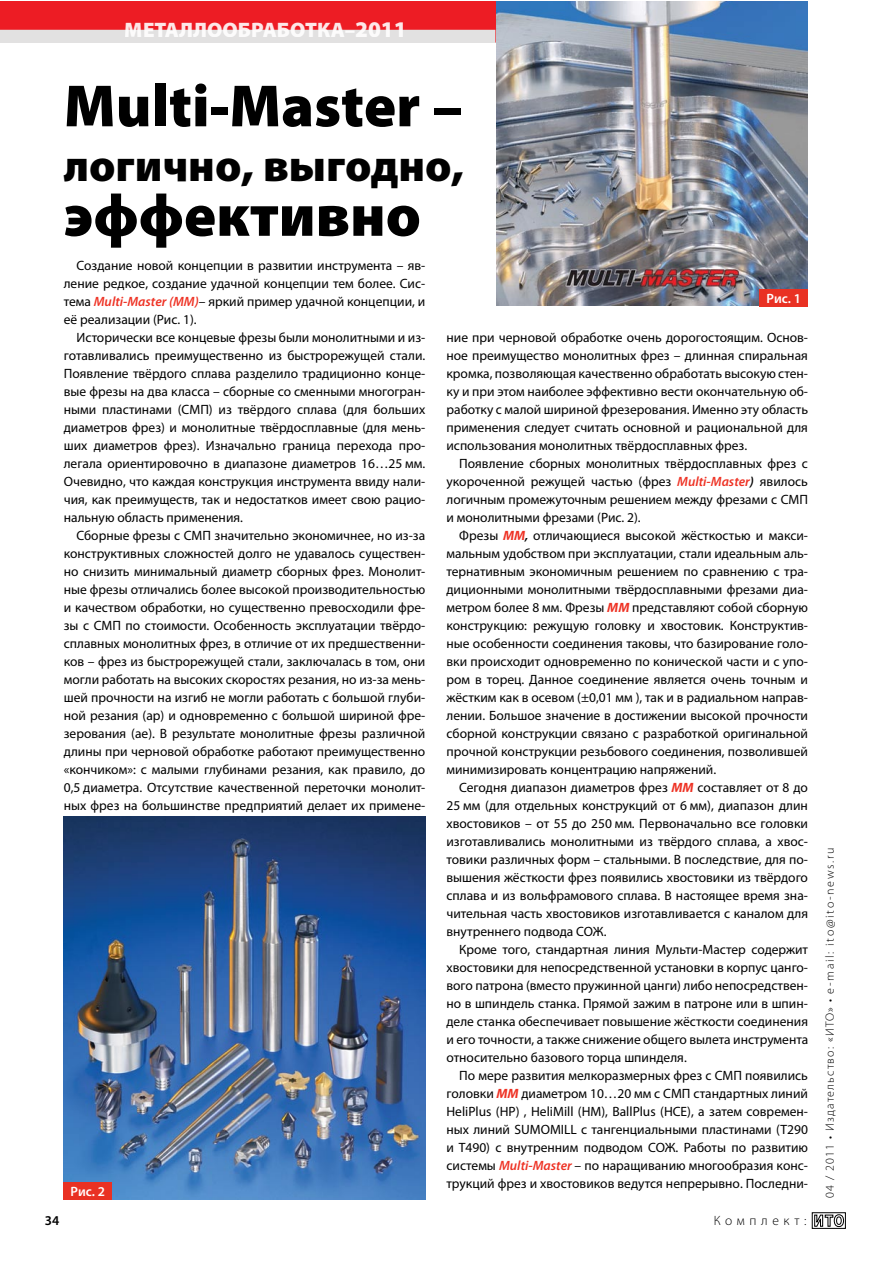
<style>
.page{position:relative;width:893px;height:1263px;background:#fff}
.page>*{position:absolute;margin:0;border:0;box-sizing:border-box;transform-origin:0 0}
.t1{font:900 60px "Myriad Pro";color:#000}
.t2{font:900 45px "Myriad Pro";color:#000}
.t3{font:900 21px "Myriad Pro";color:#fff}
.t4{font:13.5px/18px "Myriad Pro";color:#000;text-align:justify}
.t5{font:600 13.5px "Myriad Pro";letter-spacing:-.005em;color:#fff}
.t6{font:300 13.5px "Myriad Pro";letter-spacing:.34em;color:#000}
.t7{font:600 13.5px "Myriad Pro";color:#000}
.t8{font:300 12px "Myriad Pro";letter-spacing:.105em;color:#000}
.s1{font-size:22.5px}
.s2{font-weight:600;font-style:italic;color:#ee3224}
.s3{font-weight:600;font-style:italic}
.s4{font-weight:700;font-style:italic;color:#ee3224}
</style>
<div class="page">
<svg style="left:0;top:1px;width:496px;height:42px;background:#e9595f"></svg>
<div style="left:812px;top:1212px;width:34px;height:16px;border:1px solid #000"></div>
<svg style="left:814px;top:1214px;width:30px;height:13px"></svg>
<img style="left:496px;top:1px;width:312px;height:305px">
<img style="left:64px;top:816px;width:361px;height:383px">
<div style="left:64px;top:1182px;width:48px;height:17px;background:#e93123"></div>
<div style="left:760px;top:289px;width:48px;height:17px;background:#e93123"></div>
<h3 class="t3" style="left:125px;top:15px;width:283px">МЕТАЛЛООБРАБОТКА–<span class="s1">2011</span></h3>
<h1 class="t1" style="left:64px;top:66px;width:400px">Multi-Master –</h1>
<h2 class="t2" style="left:64px;top:136px;width:402px">логично, выгодно,</h2>
<h1 class="t1" style="left:64px;top:175px;width:359px">эффективно</h1>
<p class="t4" style="left:64px;top:256px;width:363px;text-indent:13px">Создание новой концепции в развитии инструмента – яв&shy;ление редкое, создание удачной концепции тем более. Сис&shy;тема <span class="s2">Multi-Master (ММ)</span>– яркий пример удачной концепции, и её реализации (Рис. 1).</p>
<p class="t4" style="left:64px;top:328px;width:363px;text-indent:13px">Исторически все концевые фрезы были монолитными и из&shy;готавливались преимущественно из быстрорежущей стали.<br>Появление твёрдого сплава разделило традиционно конце&shy;вые фрезы на два класса – сборные со сменными многогран&shy;ными пластинами (СМП) из твёрдого сплава (для больших диаметров фрез) и монолитные твёрдосплавные (для мень&shy;ших диаметров фрез). Изначально граница перехода про&shy;легала ориентировочно в диапазоне диаметров 16…25 мм.<br>Очевидно, что каждая конструкция инструмента ввиду нали&shy;чия, как преимуществ, так и недостатков имеет свою рацио&shy;нальную область применения.</p>
<p class="t4" style="left:64px;top:526px;width:363px;text-indent:13px">Сборные фрезы с СМП значительно экономичнее, но из-за конструктивных сложностей долго не удавалось существен&shy;но снизить минимальный диаметр сборных фрез. Монолит&shy;ные фрезы отличались более высокой производительностью и качеством обработки, но существенно превосходили фре&shy;зы с СМП по стоимости. Особенность эксплуатации твёрдо&shy;сплавных монолитных фрез, в отличие от их предшественни&shy;ков – фрез из быстрорежущей стали, заключалась в том, они могли работать на высоких скоростях резания, но из-за мень&shy;шей прочности на изгиб не могли работать с большой глуби&shy;ной резания (аp) и одновременно с большой шириной фре&shy;зерования (ае). В результате монолитные фрезы различной длины при черновой обработке работают преимущественно «кончиком»: с малыми глубинами резания, как правило, до 0,5 диаметра. Отсутствие качественной переточки монолит&shy;ных фрез на большинстве предприятий делает их примене-</p>
<p class="t7" style="left:45px;top:1212px;width:16px">34</p>
<p class="t5" style="left:71px;top:1182px;width:36px">Рис. 2</p>
<p class="t5" style="left:767px;top:290px;width:36px">Рис. 1</p>
<p class="t4" style="left:446px;top:328px;width:363px">ние при черновой обработке очень дорогостоящим. Основ&shy;ное преимущество монолитных фрез – длинная спиральная кромка, позволяющая качественно обработать высокую стен&shy;ку и при этом наиболее эффективно вести окончательную об&shy;работку с малой шириной фрезерования. Именно эту область применения следует считать основной и рациональной для использования монолитных твёрдосплавных фрез.</p>
<p class="t4" style="left:446px;top:454px;width:363px;text-indent:13px">Появление сборных монолитных твёрдосплавных фрез с укороченной режущей частью (фрез <span class="s2">Multi-Master</span><span class="s3">)</span> явилось логичным промежуточным решением между фрезами с СМП и монолитными фрезами (Рис. 2).</p>
<p class="t4" style="left:446px;top:526px;width:363px;text-indent:13px">Фрезы <span class="s4">ММ</span><span class="s3">,</span> отличающиеся высокой жёсткостью и макси&shy;мальным удобством при эксплуатации, стали идеальным аль&shy;тернативным экономичным решением по сравнению с тра&shy;диционными монолитными твёрдосплавными фрезами диа&shy;метром более 8 мм. Фрезы <span class="s4">ММ</span> представляют собой сборную конструкцию: режущую головку и хвостовик. Конструктив&shy;ные особенности соединения таковы, что базирование голо&shy;вки происходит одновременно по конической части и с упо&shy;ром в торец. Данное соединение является очень точным и жёстким как в осевом (±0,01 мм ), так и в радиальном направ&shy;лении. Большое значение в достижении высокой прочности сборной конструкции связано с разработкой оригинальной прочной конструкции резьбового соединения, позволившей минимизировать концентрацию напряжений.</p>
<p class="t4" style="left:446px;top:778px;width:363px;text-indent:13px">Сегодня диапазон диаметров фрез <span class="s4">ММ</span> составляет от 8 до 25 мм (для отдельных конструкций от 6 мм), диапазон длин хвостовиков – от 55 до 250 мм. Первоначально все головки изготавливались монолитными из твёрдого сплава, а хвос&shy;товики различных форм – стальными. В последствие, для по&shy;вышения жёсткости фрез появились хвостовики из твёрдого сплава и из вольфрамового сплава. В настоящее время зна&shy;чительная часть хвостовиков изготавливается с каналом для внутреннего подвода СОЖ.</p>
<p class="t4" style="left:446px;top:940px;width:363px;text-indent:13px">Кроме того, стандартная линия Мульти-Мастер содержит хвостовики для непосредственной установки в корпус цанго&shy;вого патрона (вместо пружинной цанги) либо непосредствен&shy;но в шпиндель станка. Прямой зажим в патроне или в шпин&shy;деле станка обеспечивает повышение жёсткости соединения и его точности, а также снижение общего вылета инструмента относительно базового торца шпинделя.</p>
<p class="t4" style="left:446px;top:1066px;width:363px;text-indent:13px">По мере развития мелкоразмерных фрез с СМП появились головки <span class="s4">ММ</span> диаметром 10…20 мм с СМП стандартных линий HeliPlus (HP) , HeliMill (HM), BallPlus (HCE), а затем современ&shy;ных линий SUMOMILL с тангенциальными пластинами (T290 и T490) с внутренним подводом СОЖ. Работы по развитию системы <span class="s2">Multi-Master</span> – по наращиванию многообразия конс&shy;трукций фрез и хвостовиков ведутся непрерывно. Последни-</p>
<p class="t6" style="left:714px;top:1213px;width:94px">Комплект:</p>
<p class="t8" style="left:822px;top:1198px;width:352px;rotate:-90deg">04 / 2011 • Издательство: «ИТО» • e-mail: ito@ito-news.ru</p>
</div>
